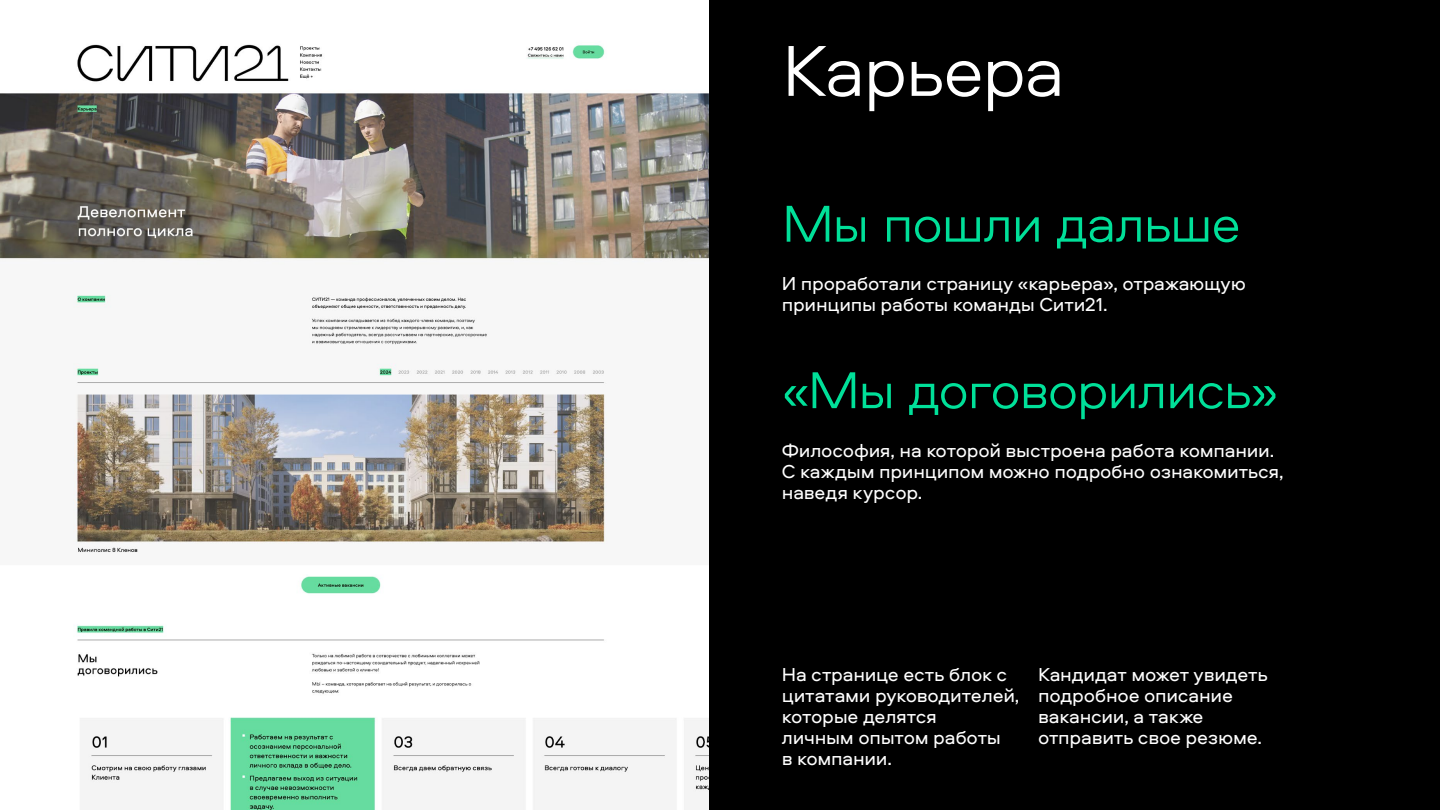
<style>
.page{position:relative;width:1440px;height:810px;background:#000}
.page>*{position:absolute;margin:0;border:0;box-sizing:border-box;transform-origin:0 0}
.t1{font:300 75px "Aeroport";letter-spacing:-.03em;color:#fff}
.t2{font:300 54px "Aeroport";letter-spacing:-.03em;color:#00e099}
.t3{font:19.5px/21px "Aeroport";letter-spacing:-.015em;color:#fff}
</style>
<div class="page">
<div style="left:0;top:0;width:709px;height:810px;background:#fff"></div>
<img style="left:0;top:44px;width:709px;height:766px">
<h1 class="t1" style="left:782px;top:20px;width:285px">Карьера</h1>
<h2 class="t2" style="left:782px;top:187px;width:460px">Мы пошли дальше</h2>
<p class="t3" style="left:782px;top:272px;width:466px">И проработали страницу «карьера», отражающую принципы работы команды Сити21.</p>
<h2 class="t2" style="left:782px;top:354px;width:498px">«Мы договорились»</h2>
<p class="t3" style="left:782px;top:439px;width:503px">Философия, на которой выстроена работа компании.<br>С каждым принципом можно подробно ознакомиться, наведя курсор.</p>
<p class="t3" style="left:782px;top:663px;width:239px">На странице есть блок с цитатами руководителей, которые делятся<br>личным опытом работы<br>в компании.</p>
<p class="t3" style="left:1038px;top:663px;width:231px">Кандидат может увидеть подробное описание вакансии, а также отправить свое резюме.</p>
</div>
